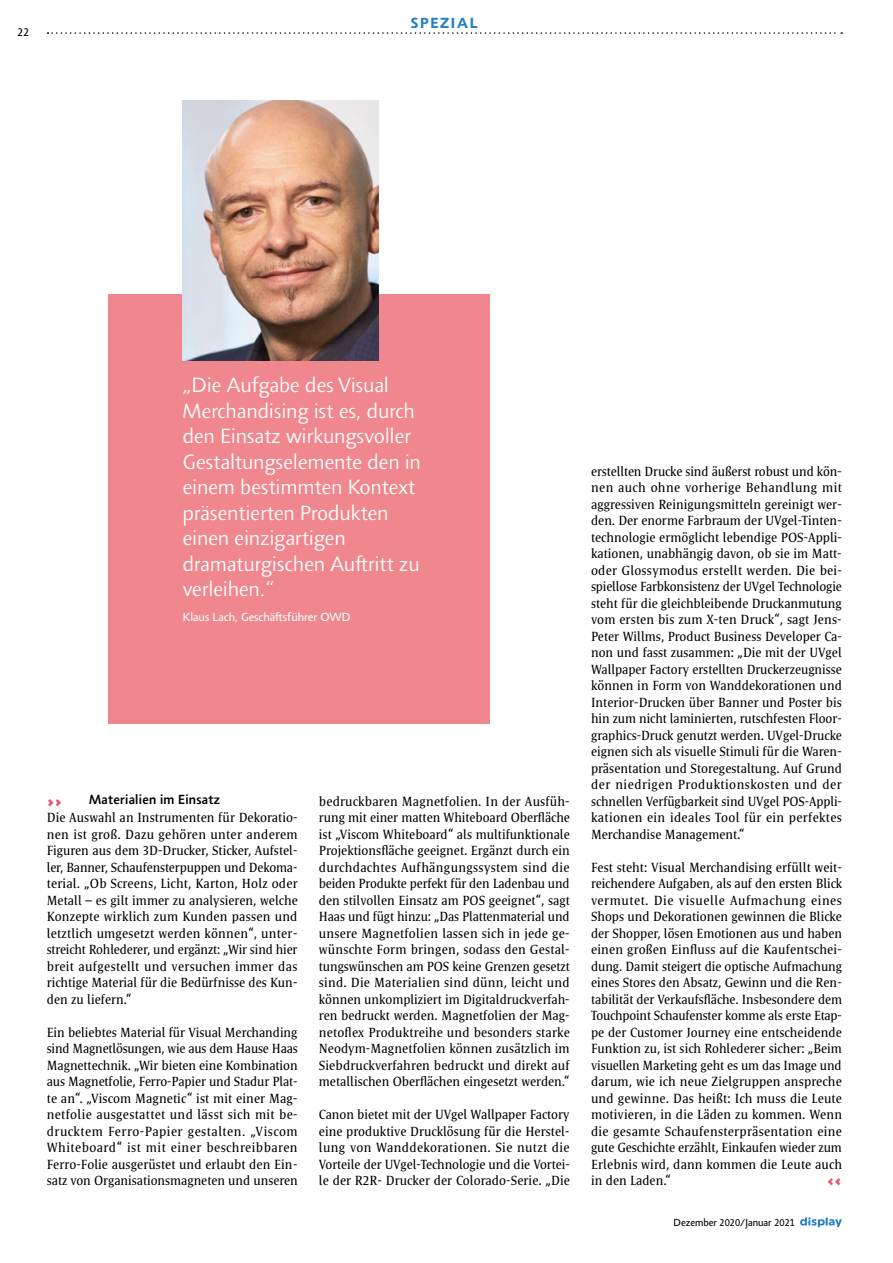
<style>
.page{position:relative;width:893px;height:1263px;background:#fff}
.page>*{position:absolute;margin:0;border:0;box-sizing:border-box;transform-origin:0 0}
.t1{font:300 21px/25.5px "Agilita LT Pro";color:#fff}
.t2{font:700 15px "Agilita LT Pro";color:#2581c4}
.t3{font:13.5px/16.5px "Satero Serif LT Pro";color:#000;text-align:justify}
.t4{font:13.5px/16.5px "Satero Serif LT Pro";color:#000;text-align:justify;scale:.96 1}
.t5{font:500 13.5px "Agilita LT Pro";letter-spacing:.02em;color:#000}
.t6{font:900 13.5px "Agilita LT Pro";color:#ea516d}
.t7{font:12px "Agilita LT Pro";color:#fff}
.t8{font:11.85px "Agilita LT Pro";color:#000}
.t9{font:10.5px "Agilita LT Pro";color:#000}
</style>
<div class="page">
<div style="left:108px;top:294px;width:382px;height:429px;background:#f0878e"></div>
<img style="left:183px;top:101px;width:195px;height:259px">
<svg style="left:800px;top:1217px;width:42px;height:10px"></svg>
<svg style="left:48px;top:32px;width:794px;height:2px"></svg>
<p class="t8" style="left:18px;top:23px;width:13px">22</p>
<p class="t2" style="left:411px;top:12px;width:20px">SPEZIA</p>
<p class="t2" style="left:470px;top:12px;width:9px">L</p>
<h1 class="t1" style="left:183px;top:372px;width:240px">„Die Aufgabe des Visual<br>Merchandising ist es, durch den Einsatz wirkungsvoller<br>Gestaltungselemente den in einem bestimmten Kontext präsentierten Produkten einen einzigartigen dramaturgischen Auftritt zu verleihen.“</h1>
<p class="t7" style="left:183px;top:609px;width:169px">Klaus Lach, Geschäftsführer OWD</p>
<p class="t5" style="left:89px;top:790px;width:132px">Materialien im Einsatz</p>
<p class="t3" style="left:47px;top:809px;width:253px">Die Auswahl an Instrumenten für Dekoratio&shy;nen ist groß. Dazu gehören unter anderem Figuren aus dem 3D-Drucker, Sticker, Aufstel&shy;ler, Banner, Schaufensterpuppen und Dekoma&shy;terial. „Ob Screens, Licht, Karton, Holz oder Metall – es gilt immer zu analysieren, welche Konzepte wirklich zum Kunden passen und letztlich umgesetzt werden können“, unter&shy;streicht Rohlederer, und ergänzt: „Wir sind hier breit aufgestellt und versuchen immer das richtige Material für die Bedürfnisse des Kun&shy;den zu liefern.“</p>
<p class="t3" style="left:47px;top:1024px;width:253px">Ein beliebtes Material für Visual Merchanding sind Magnetlösungen, wie aus dem Hause Haas Magnettechnik. „Wir bieten eine Kombination aus Magnetfolie, Ferro-Papier und Stadur Plat&shy;te an“. „Viscom Magnetic“ ist mit einer Mag&shy;netfolie ausgestattet und lässt sich mit be&shy;drucktem Ferro-Papier gestalten. „Viscom Whiteboard“ ist mit einer beschreibbaren Ferro-Folie ausgerüstet und erlaubt den Ein&shy;satz von Organisationsmagneten und unseren</p>
<p class="t6" style="left:47px;top:790px;width:17px">&gt;&gt;</p>
<p class="t3" style="left:319px;top:793px;width:253px">bedruckbaren Magnetfolien. In der Ausfüh&shy;rung mit einer matten Whiteboard Oberfläche ist „Viscom Whiteboard“ als multifunktionale Projektionsfläche geeignet. Ergänzt durch ein durchdachtes Aufhängungssystem sind die beiden Produkte perfekt für den Ladenbau und den stilvollen Einsatz am POS geeignet“, sagt Haas und fügt hinzu: „Das Plattenmaterial und unsere Magnetfolien lassen sich in jede ge&shy;wünschte Form bringen, sodass den Gestal&shy;tungswünschen am POS keine Grenzen gesetzt sind. Die Materialien sind dünn, leicht und können unkompliziert im Digitaldruckverfah&shy;ren bedruckt werden. Magnetfolien der Mag&shy;netoflex Produktreihe und besonders starke Neodym-Magnetfolien können zusätzlich im Siebdruckverfahren bedruckt und direkt auf metallischen Oberflächen eingesetzt werden.“</p>
<p class="t3" style="left:319px;top:1106px;width:253px">Canon bietet mit der UVgel Wallpaper Factory eine produktive Drucklösung für die Herstel&shy;lung von Wanddekorationen. Sie nutzt die Vorteile der UVgel-Technologie und die Vortei&shy;le der R2R- Drucker der Colorado-Serie. „Die</p>
<p class="t4" style="left:591px;top:463px;width:263px">erstellten Drucke sind äußerst robust und kön&shy;nen auch ohne vorherige Behandlung mit aggressiven Reinigungsmitteln gereinigt wer&shy;den. Der enorme Farbraum der UVgel-Tinten&shy;technologie ermöglicht lebendige POS-Appli&shy;kationen, unabhängig davon, ob sie im Matt&shy;oder Glossymodus erstellt werden. Die bei&shy;spiellose Farbkonsistenz der UVgel Technologie steht für die gleichbleibende Druckanmutung vom ersten bis zum X-ten Druck“, sagt Jens-Peter Willms, Product Business Developer Ca&shy;non und fasst zusammen: „Die mit der UVgel Wallpaper Factory erstellten Druckerzeugnisse können in Form von Wanddekorationen und Interior-Drucken über Banner und Poster bis hin zum nicht laminierten, rutschfesten Floor&shy;graphics-Druck genutzt werden. UVgel-Drucke eignen sich als visuelle Stimuli für die Waren&shy;präsentation und Storegestaltung. Auf Grund der niedrigen Produktionskosten und der schnellen Verfügbarkeit sind UVgel POS-Appli&shy;kationen ein ideales Tool für ein perfektes Merchandise Management.“</p>
<p class="t3" style="left:591px;top:859px;width:253px">Fest steht: Visual Merchandising erfüllt weit&shy;reichendere Aufgaben, als auf den ersten Blick vermutet. Die visuelle Aufmachung eines Shops und Dekorationen gewinnen die Blicke der Shopper, lösen Emotionen aus und haben einen großen Einfluss auf die Kaufentschei&shy;dung. Damit steigert die optische Aufmachung eines Stores den Absatz, Gewinn und die Ren&shy;tabilität der Verkaufsfläche. Insbesondere dem Touchpoint Schaufenster komme als erste Etap&shy;pe der Customer Journey eine entscheidende Funktion zu, ist sich Rohlederer sicher: „Beim visuellen Marketing geht es um das Image und darum, wie ich neue Zielgruppen anspreche und gewinne. Das heißt: Ich muss die Leute motivieren, in die Läden zu kommen. Wenn die gesamte Schaufensterpräsentation eine gute Geschichte erzählt, Einkaufen wieder zum Erlebnis wird, dann kommen die Leute auch in den Laden.“</p>
<p class="t6" style="left:827px;top:1170px;width:16px">&lt;&lt;</p>
<p class="t9" style="left:674px;top:1215px;width:123px">Dezember 2020/Januar 2021</p>
</div>
